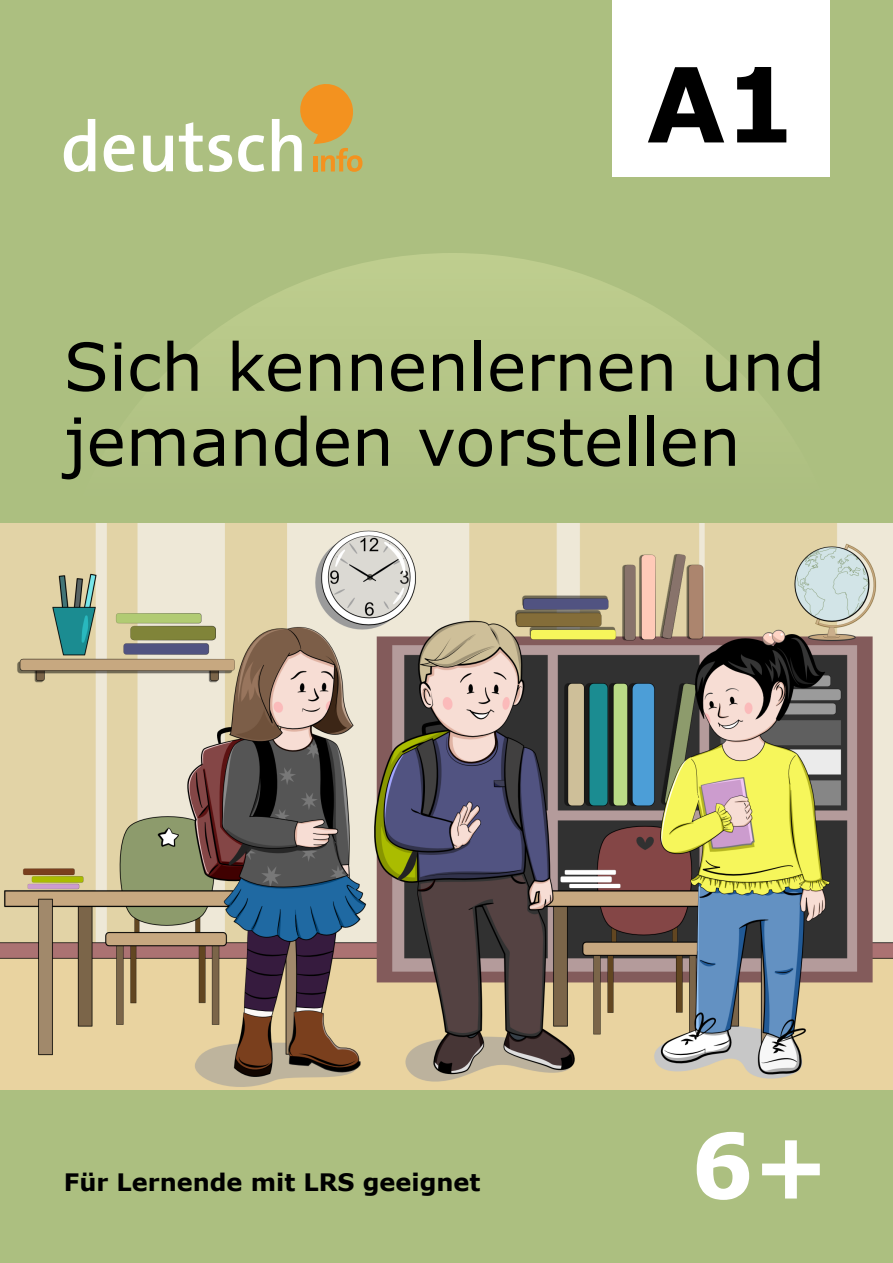
<style>
.page{position:relative;width:893px;height:1263px;background:#acbf80}
.page>*{position:absolute;margin:0;border:0;box-sizing:border-box;transform-origin:0 0}
.t1{font:700 103.5px "Verdana";color:#000}
.t2{font:700 90px "Verdana";color:#fff}
.t3{font:66px/75px "Verdana";color:#000}
.t4{font:700 24px "Verdana";color:#000}
</style>
<div class="page">
<svg style="left:176px;top:253px;width:554px;height:111px"></svg>
<svg style="left:64px;top:119px;width:31px;height:53px"></svg>
<svg style="left:104px;top:135px;width:30px;height:37px"></svg>
<svg style="left:143px;top:136px;width:30px;height:36px"></svg>
<svg style="left:179px;top:122px;width:24px;height:50px"></svg>
<svg style="left:209px;top:135px;width:23px;height:37px"></svg>
<svg style="left:238px;top:135px;width:26px;height:37px"></svg>
<svg style="left:272px;top:84px;width:90px;height:88px"></svg>
<img style="left:0;top:523px;width:893px;height:567px">
<div style="left:613px;top:0;width:217px;height:176px;background:#fff"></div>
<h1 class="t1" style="left:647px;top:37px;width:151px">A1</h1>
<p class="t3" style="left:64px;top:330px;width:763px">Sich kennenlernen und jemanden vorstellen</p>
<p class="t4" style="left:64px;top:1166px;width:418px">Für Lernende mit LRS geeignet</p>
<h2 class="t2" style="left:691px;top:1107px;width:140px">6+</h2>
</div>
